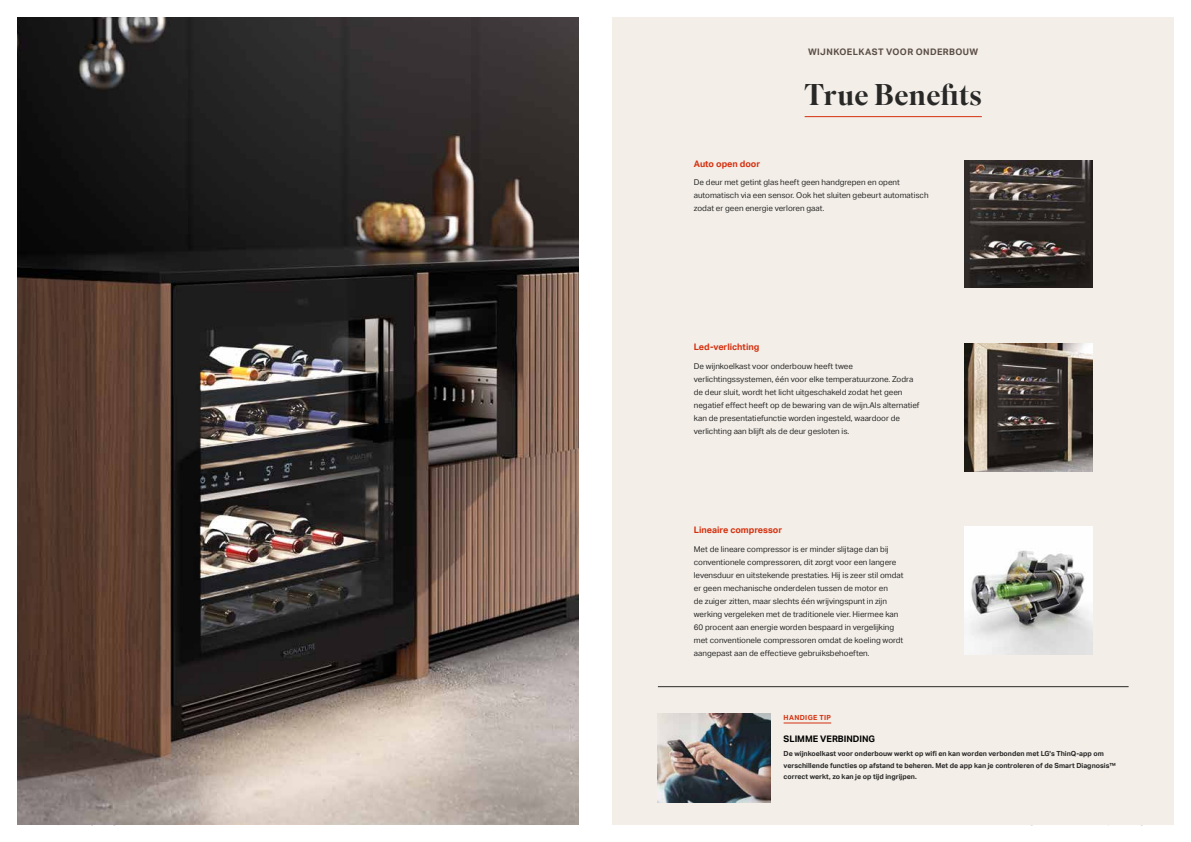
<style>
.page{position:relative;width:1191px;height:842px;background:#fff}
.page>*{position:absolute;margin:0;border:0;box-sizing:border-box;transform-origin:0 0}
.t1{font:500 30px "Superior Title";color:#282827}
.t2{font:700 9px "Aktiv Grotesk";color:#d4310f}
.t3{font:700 9px "Aktiv Grotesk";letter-spacing:.045em;color:#5c4e47}
.t4{font:700 9px "Aktiv Grotesk";color:#000}
.t5{font:8px/13px "Aktiv Grotesk";color:#282827}
.t6{font:700 7px/11.5px "Aktiv Grotesk";color:#282827}
.t7{font:700 7px "Aktiv Grotesk";letter-spacing:.055em;color:#d4310f}
</style>
<div class="page">
<div style="left:612px;top:17px;width:562px;height:808px;background:#f3eee8"></div>
<img style="left:17px;top:17px;width:561px;height:808px">
<img style="left:964px;top:344px;width:128px;height:127px">
<img style="left:964px;top:160px;width:128px;height:128px">
<hr style="left:804px;top:116px;width:177px;height:1px;background:#d4310f">
<img style="left:964px;top:527px;width:128px;height:127px">
<hr style="left:658px;top:686px;width:470px;height:1px;background:#282827">
<img style="left:658px;top:714px;width:112px;height:88px">
<hr style="left:783px;top:722px;width:48px;height:1px;background:#d4310f">
<p class="t3" style="left:808px;top:46px;width:172px">WIJNKOELKAST VOOR ONDERBOUW</p>
<h1 class="t1" style="left:804px;top:76px;width:179px">True Benefits</h1>
<p class="t2" style="left:694px;top:158px;width:68px">Auto open door</p>
<p class="t5" style="left:694px;top:176px;width:236px">De deur met getint glas heeft geen handgrepen en opent automatisch via een sensor. Ook het sluiten gebeurt automatisch zodat er geen energie verloren gaat.</p>
<p class="t2" style="left:694px;top:342px;width:67px">Led-verlichting</p>
<p class="t5" style="left:694px;top:359px;width:227px">De wijnkoelkast voor onderbouw heeft twee verlichtingssystemen, één voor elke temperatuurzone. Zodra de deur sluit, wordt het licht uitgeschakeld zodat het geen negatief effect heeft op de bewaring van de wijn.Als alternatief kan de presentatiefunctie worden ingesteld, waardoor de verlichting aan blijft als de deur gesloten is.</p>
<p class="t2" style="left:694px;top:525px;width:90px">Lineaire compressor</p>
<p class="t5" style="left:694px;top:543px;width:211px">Met de lineare compressor is er minder slijtage dan bij conventionele compressoren, dit zorgt voor een langere levensduur en uitstekende prestaties. Hij is zeer stil omdat er geen mechanische onderdelen tussen de motor en<br>de zuiger zitten, maar slechts één wrijvingspunt in zijn werking vergeleken met de traditionele vier. Hiermee kan 60 procent aan energie worden bespaard in vergelijking met conventionele compressoren omdat de koeling wordt aangepast aan de effectieve gebruiksbehoeften.</p>
<p class="t7" style="left:783px;top:714px;width:49px">HANDIGE TIP</p>
<p class="t4" style="left:783px;top:733px;width:93px">SLIMME VERBINDING</p>
<p class="t6" style="left:783px;top:748px;width:334px">De wijnkoelkast voor onderbouw werkt op wifi en kan worden verbonden met LG's ThinQ-app om verschillende functies op afstand te beheren. Met de app kan je controleren of de Smart Diagnosis™ correct werkt, zo kan je op tijd ingrijpen.</p>
</div>
